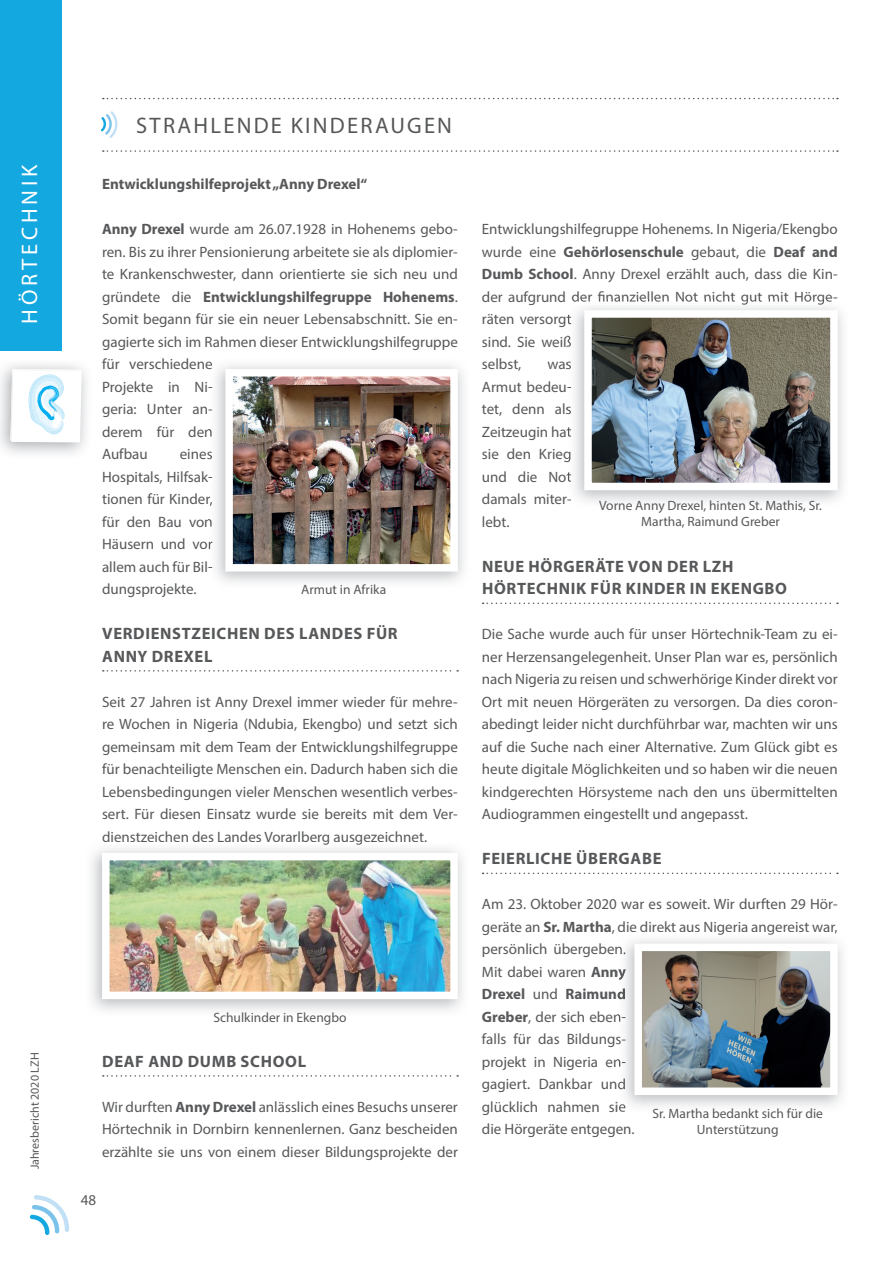
<style>
.page{position:relative;width:893px;height:1263px;background:#fff}
.page>*{position:absolute;margin:0;border:0;box-sizing:border-box;transform-origin:0 0}
.t1{font:22.5px "Myriad Pro";letter-spacing:.1em;color:#57585a}
.t2{font:22.5px "Myriad Pro";letter-spacing:.17em;color:#fff}
.t3{font:700 16.5px/22.5px "Myriad Pro";letter-spacing:.04em;color:#57585a}
.t4{font:15px/22.5px "Myriad Pro";color:#57585a;text-align:justify}
.t5{font:700 15px "Myriad Pro";color:#57585a}
.t6{font:13.5px/16.5px "Myriad Pro";color:#57585a;text-align:center}
.t7{font:12px "Myriad Pro";color:#57585a}
.s1{font-weight:700}
</style>
<div class="page">
<svg style="left:30px;top:1195px;width:39px;height:40px"></svg>
<svg style="left:103px;top:98px;width:735px;height:1px"></svg>
<svg style="left:103px;top:150px;width:735px;height:2px"></svg>
<svg style="left:103px;top:670px;width:355px;height:2px"></svg>
<svg style="left:103px;top:1075px;width:355px;height:2px"></svg>
<svg style="left:483px;top:603px;width:355px;height:1px"></svg>
<svg style="left:483px;top:873px;width:355px;height:1px"></svg>
<svg style="left:209px;top:361px;width:4px;height:8px"></svg>
<svg style="left:209px;top:426px;width:4px;height:11px"></svg>
<svg style="left:209px;top:448px;width:4px;height:11px"></svg>
<svg style="left:209px;top:516px;width:4px;height:11px"></svg>
<svg style="left:209px;top:538px;width:4px;height:11px"></svg>
<img style="left:234px;top:378px;width:215px;height:185px">
<div style="left:225px;top:369px;width:233px;height:203px;border:8px solid #fff"></div>
<div style="left:0;top:0;width:62px;height:351px;background:#14a8e0"></div>
<svg style="left:8px;top:367px;width:77px;height:78px"></svg>
<svg style="left:101px;top:111px;width:17px;height:27px"></svg>
<img style="left:323px;top:842px;width:40px;height:3px">
<img style="left:111px;top:862px;width:338px;height:128px">
<div style="left:102px;top:853px;width:356px;height:146px;border:8px solid #fff"></div>
<img style="left:572px;top:299px;width:262px;height:6px">
<svg style="left:568px;top:314px;width:3px;height:11px"></svg>
<svg style="left:568px;top:336px;width:3px;height:11px"></svg>
<svg style="left:568px;top:361px;width:3px;height:9px"></svg>
<svg style="left:568px;top:406px;width:3px;height:9px"></svg>
<img style="left:568px;top:427px;width:3px;height:10px">
<img style="left:568px;top:451px;width:3px;height:11px">
<svg style="left:568px;top:472px;width:3px;height:10px"></svg>
<img style="left:593px;top:319px;width:236px;height:162px">
<div style="left:584px;top:310px;width:254px;height:180px;border:8px solid #fff"></div>
<img style="left:718px;top:933px;width:118px;height:2px">
<img style="left:618px;top:943px;width:8px;height:14px">
<img style="left:618px;top:966px;width:8px;height:14px">
<svg style="left:618px;top:988px;width:8px;height:11px"></svg>
<svg style="left:618px;top:1011px;width:7px;height:12px"></svg>
<img style="left:618px;top:1033px;width:7px;height:14px">
<img style="left:618px;top:1056px;width:7px;height:14px">
<img style="left:618px;top:1078px;width:8px;height:14px">
<svg style="left:619px;top:1101px;width:7px;height:11px"></svg>
<img style="left:643px;top:952px;width:186px;height:134px">
<div style="left:634px;top:943px;width:204px;height:152px;border:8px solid #fff"></div>
<svg style="left:598px;top:299px;width:6px;height:3px"></svg>
<h1 class="t2" style="left:16px;top:324px;width:161px;rotate:-90deg">HÖRTECHNIK</h1>
<p class="t7" style="left:27px;top:1169px;width:118px;rotate:-90deg">Jahresbericht 2020 LZH</p>
<h1 class="t1" style="left:136px;top:112px;width:317px">STRAHLENDE KINDERAUGEN</h1>
<p class="t5" style="left:102px;top:174px;width:267px">Entwicklungshilfeprojekt „Anny Drexel“</p>
<p class="t4" style="left:102px;top:217px;width:357px;text-align:left"><span class="s1">Anny Drexel</span> wurde am 26.07.1928 in Hohenems gebo&shy;ren. Bis zu ihrer Pensionierung arbeitete sie als diplomier&shy;te Krankenschwester, dann orientierte sie sich neu und gründete die <span class="s1">Entwicklungshilfegruppe Hohenems</span>.<br>Somit begann für sie ein neuer Lebensabschnitt. Sie en&shy;gagierte sich im Rahmen dieser Entwicklungshilfegruppe für verschiedene<br>Projekte in Ni-<br>geria: Unter an-<br>derem für den<br>Aufbau</p>
<p class="t4" style="left:102px;top:442px;width:112px;text-indent:78px">eines Hospitals, Hilfsak&shy;tionen für Kinder, für den Bau von Häusern und vor allem auch für Bil&shy;dungsprojekte.</p>
<p class="t3" style="left:102px;top:622px;width:297px">VERDIENSTZEICHEN DES LANDES FÜR<br>ANNY DREXEL</p>
<p class="t4" style="left:102px;top:690px;width:357px">Seit 27 Jahren ist Anny Drexel immer wieder für mehre&shy;re Wochen in Nigeria (Ndubia, Ekengbo) und setzt sich gemeinsam mit dem Team der Entwicklungshilfegruppe für benachteiligte Menschen ein. Dadurch haben sich die Lebensbedingungen vieler Menschen wesentlich verbes&shy;sert. Für diesen Einsatz wurde sie bereits mit dem Ver&shy;dienstzeichen des Landes Vorarlberg ausgezeichnet.</p>
<p class="t6" style="left:301px;top:581px;width:87px">Armut in Afrika</p>
<p class="t6" style="left:213px;top:1009px;width:135px">Schulkinder in Ekengbo</p>
<p class="t3" style="left:102px;top:1049px;width:205px">DEAF AND DUMB SCHOOL</p>
<p class="t4" style="left:102px;top:1095px;width:357px">Wir durften <span class="s1">Anny Drexel</span> anlässlich eines Besuchs unserer Hörtechnik in Dornbirn kennenlernen. Ganz bescheiden erzählte sie uns von einem dieser Bildungsprojekte der</p>
<p class="t4" style="left:81px;top:1189px;width:17px">48</p>
<p class="t4" style="left:482px;top:217px;width:357px;text-align:left">Entwicklungshilfegruppe Hohenems. In Nigeria/Ekengbo wurde eine <span class="s1">Gehörlosenschule</span> gebaut, die <span class="s1">Deaf and Dumb School</span>. Anny Drexel erzählt auch, dass die Kin&shy;der aufgrund der nanziellen Not nicht gut mit Hörge&shy;räten versorgt<br>sind. Sie weiß<br>selbst,</p>
<p class="t4" style="left:482px;top:352px;width:91px;text-indent:65px">was Armut bedeu&shy;tet, denn als Zeitzeugin hat sie den Krieg und die Not damals miter&shy;lebt.</p>
<p class="t3" style="left:482px;top:554px;width:307px">NEUE HÖRGERÄTE VON DER LZH<br>HÖRTECHNIK FÜR KINDER IN EKENGBO</p>
<p class="t4" style="left:482px;top:622px;width:357px">Die Sache wurde auch für unser Hörtechnik-Team zu ei&shy;ner Herzensangelegenheit. Unser Plan war es, persönlich nach Nigeria zu reisen und schwerhörige Kinder direkt vor Ort mit neuen Hörgeräten zu versorgen. Da dies coron&shy;abedingt leider nicht durchführbar war, machten wir uns auf die Suche nach einer Alternative. Zum Glück gibt es heute digitale Möglichkeiten und so haben wir die neuen kindgerechten Hörsysteme nach den uns übermittelten Audiogrammen eingestellt und angepasst.</p>
<p class="t3" style="left:482px;top:847px;width:181px">FEIERLICHE ÜBERGABE</p>
<p class="t4" style="left:482px;top:892px;width:357px;text-align:left">Am 23. Oktober 2020 war es soweit. Wir durften 29 Hör&shy;geräte an <span class="s1">Sr. Martha</span>, die direkt aus Nigeria angereist war, persönlich übergeben.<br>Mit dabei waren <span class="s1">Anny<br>Drexel</span> und <span class="s1">Raimund<br>Greber</span>, der sich eben-<br>falls für das Bildungs-<br>projekt in Nigeria en-<br>gagiert. Dankbar und<br>glücklich nahmen sie<br>die Hörgeräte entgegen.</p>
<p class="t6" style="left:599px;top:497px;width:224px">Vorne Anny Drexel, hinten St. Mathis, Sr.<br>Martha, Raimund Greber</p>
<p class="t6" style="left:653px;top:1105px;width:172px">Sr. Martha bedankt sich für die<br>Unterstützung</p>
</div>
